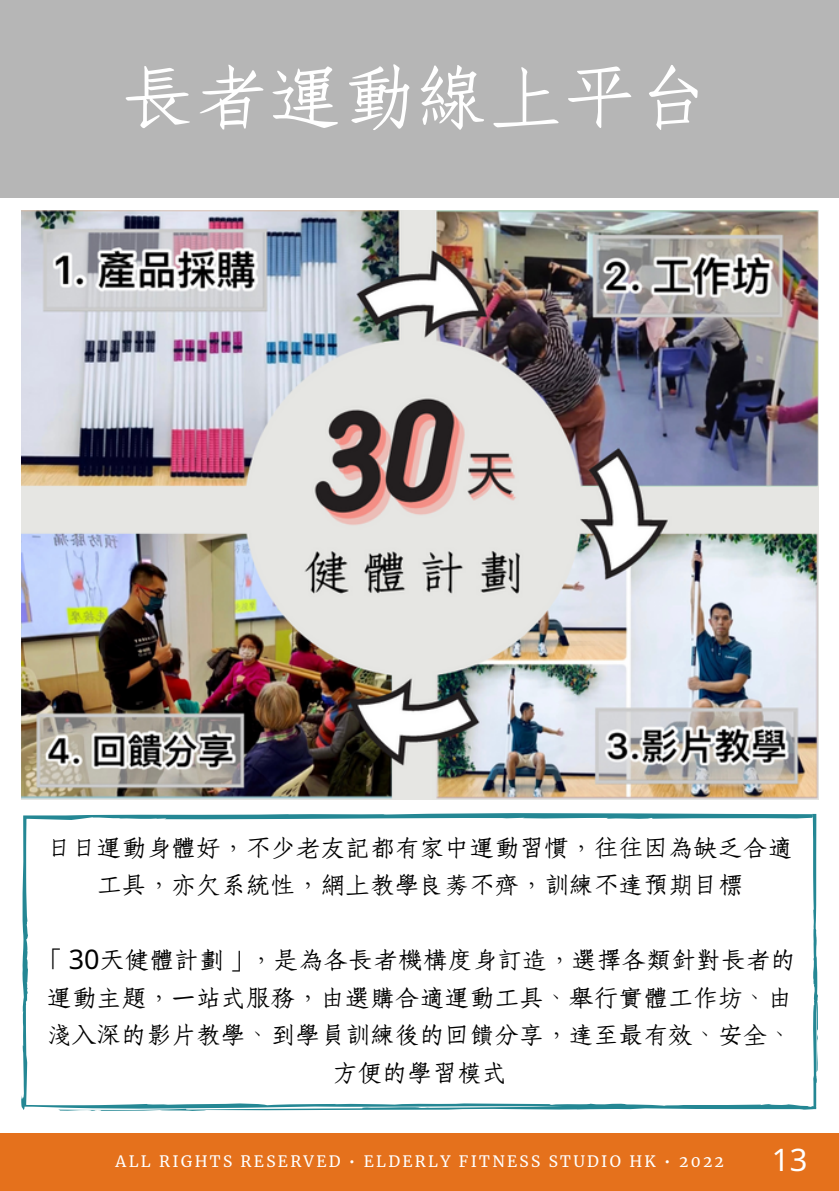
<style>
.page{position:relative;width:839px;height:1191px;background:#fff}
.page>*{position:absolute;margin:0;border:0;box-sizing:border-box;transform-origin:0 0}
.t1{font:80px "cw Te X Fang Song";color:#fff}
.t2{font:31px "Noto Sans";color:#fff}
.t3{font:27px/37.6px "cw Te X Fang Song";color:#000;text-align:center}
.t4{font:15.6px "Merriweather";letter-spacing:.15em;color:#fff}
.s1{font-family:"Noto Sans"}
</style>
<div class="page">
<div style="left:0;top:1134px;width:838px;height:57px;background:#e5711c"></div>
<div style="left:0;top:0;width:838px;height:197px;background:#b6b6b6"></div>
<svg style="left:21px;top:813px;width:797px;height:298px"></svg>
<img style="left:21px;top:210px;width:797px;height:590px">
<h1 class="t1" style="left:121px;top:60px;width:590px">長者運動線上平台</h1>
<p class="t3" style="left:47px;top:829px;width:747px">日日運動身體好，不少老友記都有家中運動習慣，往往因為缺乏合適工具，亦欠系統性，網上教學良莠不齊，訓練不達預期目標</p>
<p class="t3" style="left:44px;top:942px;width:753px">「<span class="s1">30</span>天健體計劃」，是為各長者機構度身訂造，選擇各類針對長者的運動主題，一站式服務，由選購合適運動工具、舉行實體工作坊、由淺入深的影片教學、到學員訓練後的回饋分享，達至最有效、安全、方便的學習模式</p>
<p class="t4" style="left:116px;top:1151px;width:609px">ALL RIGHTS RESERVED • ELDERLY FITNESS STUDIO HK • 2022</p>
<p class="t2" style="left:771px;top:1138px;width:37px">13</p>
</div>
